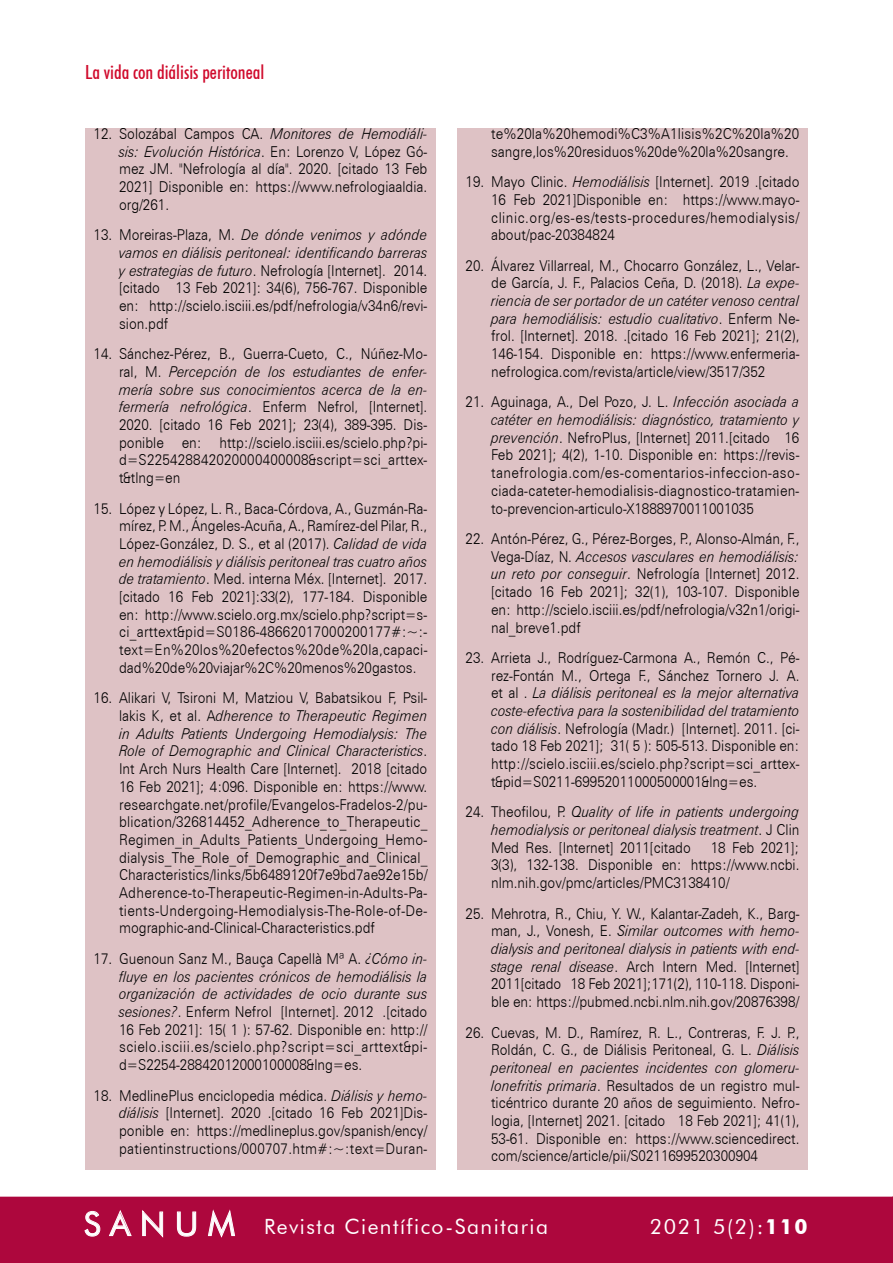
<style>
.page{position:relative;width:893px;height:1263px;background:#fff}
.page>*{position:absolute;margin:0;border:0;box-sizing:border-box;transform-origin:0 0}
.t1{font:21px "Futura BT";letter-spacing:.07em;color:#fff}
.t2{font:500 condensed 19.5px "Futura BT";color:#d00a2c}
.t3{font:300 15px/17.7px "Zurich BT";color:#000;text-align:justify;scale:.9 1}
.t4{font:italic 300 15px/17.7px "Zurich BT";color:#000;text-align:justify;scale:.9 1}
.s1{font-style:italic}
.s2{font-style:normal}
.s3{font-size:33px}
.s4{font-weight:700}
</style>
<div class="page">
<div style="left:0;top:1197px;width:893px;height:66px;background:#ad073d"></div>
<div style="left:457px;top:128px;width:351px;height:1041px;background:#dec2c5"></div>
<div style="left:85px;top:128px;width:351px;height:1041px;background:#dec2c5"></div>
<h2 class="t2" style="left:85px;top:60px;width:181px">La vida con diálisis peritoneal</h2>
<p class="t3" style="left:119px;top:125px;width:344px;text-indent:-26px">12. Solozábal Campos CA. <span class="s1">Monitores de Hemodiáli&shy;sis: Evolución Histórica</span>. En: Lorenzo V, López Gó&shy;mez JM. "Nefrología al día". 2020. [citado 13 Feb 2021] Disponible en: https://www.nefrologiaaldia. org/261.</p>
<p class="t3" style="left:119px;top:226px;width:344px;text-indent:-26px">13. Moreiras-Plaza, M. <span class="s1">De dónde venimos y adónde vamos en diálisis peritoneal: identificando barreras y estrategias de futuro</span>. Nefrología [Internet]. 2014. [citado 13 Feb 2021]: 34(6), 756-767. Disponible en: http://scielo.isciii.es/pdf/nefrologia/v34n6/revi&shy;sion.pdf</p>
<p class="t3" style="left:119px;top:345px;width:344px;text-indent:-26px">14. Sánchez-Pérez, B., Guerra-Cueto, C., Núñez-Mo&shy;ral, M. <span class="s1">Percepción de los estudiantes de enfer&shy;mería sobre sus conocimientos acerca de la en&shy;fermería nefrológica</span>. Enferm Nefrol, [Internet].<br>2020. [citado 16 Feb 2021]; 23(4), 389-395. Dis&shy;ponible en: http://scielo.isciii.es/scielo.php?pi&shy;d=S225428842020000400008&amp;script=sci_arttex&shy;t&amp;tlng=en</p>
<p class="t3" style="left:119px;top:499px;width:344px;text-indent:-26px">15. López y López, L. R., Baca-Córdova, A., Guzmán-Ra&shy;mírez, P. M., Ángeles-Acuña, A., Ramírez-del Pilar, R., López-González, D. S., et al (2017). <span class="s1">Calidad de vida en hemodiálisis y diálisis peritoneal tras cuatro años de tratamiento</span>. Med. interna Méx. [Internet]. 2017. [citado 16 Feb 2021]:33(2), 177-184. Disponible en: http://www.scielo.org.mx/scielo.php?script=s&shy;ci_arttext&amp;pid=S0186-48662017000200177#:~:- text=En%20los%20efectos%20de%20la,capaci&shy;dad%20de%20viajar%2C%20menos%20gastos.</p>
<p class="t3" style="left:119px;top:689px;width:344px;text-indent:-26px">16. Alikari V, Tsironi M, Matziou V, Babatsikou F, Psil&shy;lakis K, et al. A<span class="s1">dherence to Therapeutic Regimen in Adults Patients Undergoing Hemodialysis: The Role of Demographic and Clinical Characteristics</span>.<br>Int Arch Nurs Health Care [Internet]. 2018 [citado 16 Feb 2021]; 4:096. Disponible en: https://www. researchgate.net/profile/Evangelos-Fradelos-2/pu&shy;blication/326814452_Adherence_to_Therapeutic_ Regimen_in_Adults_Patients_Undergoing_Hemo&shy;dialysis_The_Role_of_Demographic_and_Clinical_ Characteristics/links/5b6489120f7e9bd7ae92e15b/ Adherence-to-Therapeutic-Regimen-in-Adults-Pa&shy;tients-Undergoing-Hemodialysis-The-Role-of-De&shy;mographic-and-Clinical-Characteristics.pdf</p>
<p class="t3" style="left:119px;top:950px;width:344px;text-indent:-26px">17. Guenoun Sanz M., Bauça Capellà Mª A. <span class="s1">¿Cómo in&shy;fluye en los pacientes crónicos de hemodiálisis la organización de actividades de ocio durante sus sesiones?</span>. Enferm Nefrol [Internet]. 2012 .[citado 16 Feb 2021]: 15( 1 ): 57-62. Disponible en: http:// scielo.isciii.es/scielo.php?script=sci_arttext&amp;pi&shy;d=S2254-28842012000100008&amp;lng=es.</p>
<p class="t3" style="left:119px;top:1086px;width:344px;text-indent:-26px">18. MedlinePlus enciclopedia médica. <span class="s1">Diálisis y hemo&shy;diálisis</span> [Internet]. 2020 .[citado 16 Feb 2021]Dis&shy;ponible en: https://medlineplus.gov/spanish/ency/ patientinstructions/000707.htm#:~:text=Duran-</p>
<p class="t3" style="left:491px;top:125px;width:344px">te%20la%20hemodi%C3%A1lisis%2C%20la%20 sangre,los%20residuos%20de%20la%20sangre.</p>
<p class="t3" style="left:491px;top:173px;width:344px;text-indent:-26px">19. Mayo Clinic. <span class="s1">Hemodiálisis</span> [Internet]. 2019 .[citado 16 Feb 2021]Disponible en: https://www.mayo&shy;clinic.org/es-es/tests-procedures/hemodialysis/ about/pac-20384824</p>
<p class="t3" style="left:491px;top:256px;width:344px;text-indent:-26px">20. Álvarez Villarreal, M., Chocarro González, L., Velar&shy;de García, J. F., Palacios Ceña, D. (2018). <span class="s1">La expe&shy;riencia de ser portador de un catéter venoso central para hemodiálisis: estudio cualitativo</span>. Enferm Ne&shy;frol. [Internet]. 2018. .[citado 16 Feb 2021]; 21(2), 146-154. Disponible en: https://www.enfermeria&shy;nefrologica.com/revista/article/view/3517/352</p>
<p class="t3" style="left:491px;top:393px;width:344px;text-indent:-26px">21. Aguinaga, A., Del Pozo, J. L. <span class="s1">Infección asociada a catéter en hemodiálisis: diagnóstico, tratamiento y prevención</span>. NefroPlus, [Internet] 2011.[citado 16<br>Feb 2021]; 4(2), 1-10. Disponible en: https://revis&shy;tanefrologia.com/es-comentarios-infeccion-aso&shy;ciada-cateter-hemodialisis-diagnostico-tratamien&shy;to-prevencion-articulo-X1888970011001035</p>
<p class="t3" style="left:491px;top:530px;width:344px;text-indent:-26px">22. Antón-Pérez, G., Pérez-Borges, P., Alonso-Almán, F., Vega-Díaz, N. <span class="s1">Accesos vasculares en hemodiálisis: un reto por conseguir</span>. Nefrología [Internet] 2012. [citado 16 Feb 2021]; 32(1), 103-107. Disponible en: http://scielo.isciii.es/pdf/nefrologia/v32n1/origi&shy;nal_breve1.pdf</p>
<p class="t3" style="left:491px;top:649px;width:344px;text-indent:-26px">23. Arrieta J., Rodríguez-Carmona A., Remón C., Pé&shy;rez-Fontán M., Ortega F., Sánchez Tornero J. A. et al . <span class="s1">La diálisis peritoneal es la mejor alternativa coste-efectiva para la sostenibilidad del tratamiento con diálisis</span>. Nefrología (Madr.) [Internet]. 2011. [ci&shy;tado 18 Feb 2021]; 31( 5 ): 505-513. Disponible en: http://scielo.isciii.es/scielo.php?script=sci_arttex&shy;t&amp;pid=S0211-69952011000500001&amp;lng=es.</p>
<p class="t4" style="left:491px;top:803px;width:344px;text-indent:-26px"><span class="s2">24. Theofilou, P.</span> Quality of life in patients undergoing hemodialysis or peritoneal dialysis treatment<span class="s2">. J Clin Med Res. [Internet] 2011[citado</span></p>
<p class="t3" style="left:491px;top:838px;width:344px;text-indent:220px">18 Feb 2021]; 3(3), 132-138. Disponible en: https://www.ncbi. nlm.nih.gov/pmc/articles/PMC3138410/</p>
<p class="t3" style="left:491px;top:904px;width:344px;text-indent:-26px">25. Mehrotra, R., Chiu, Y. W., Kalantar-Zadeh, K., Barg&shy;man, J., Vonesh, E. <span class="s1">Similar outcomes with hemo&shy;dialysis and peritoneal dialysis in patients with end&shy;stage renal disease</span>. Arch Intern Med. [Internet] 2011[citado 18 Feb 2021];171(2), 110-118. Disponi&shy;ble en: https://pubmed.ncbi.nlm.nih.gov/20876398/</p>
<p class="t3" style="left:491px;top:1023px;width:344px;text-indent:-26px">26. Cuevas, M. D., Ramírez, R. L., Contreras, F. J. P., Roldán, C. G., de Diálisis Peritoneal, G. L. <span class="s1">Diálisis peritoneal en pacientes incidentes con glomeru&shy;lonefritis primaria</span>. Resultados de un registro mul&shy;ticéntrico durante 20 años de seguimiento. Nefro&shy;logia, [Internet] 2021. [citado 18 Feb 2021]; 41(1), 53-61. Disponible en: https://www.sciencedirect. com/science/article/pii/S0211699520300904</p>
<h1 class="t1" style="left:84px;top:1214px;width:466px"><span class="s3">S A N U M</span> Revista Científico-Sanitaria</h1>
<h1 class="t1" style="left:650px;top:1214px;width:159px">2021 5(2):<span class="s4">110</span></h1>
</div>
